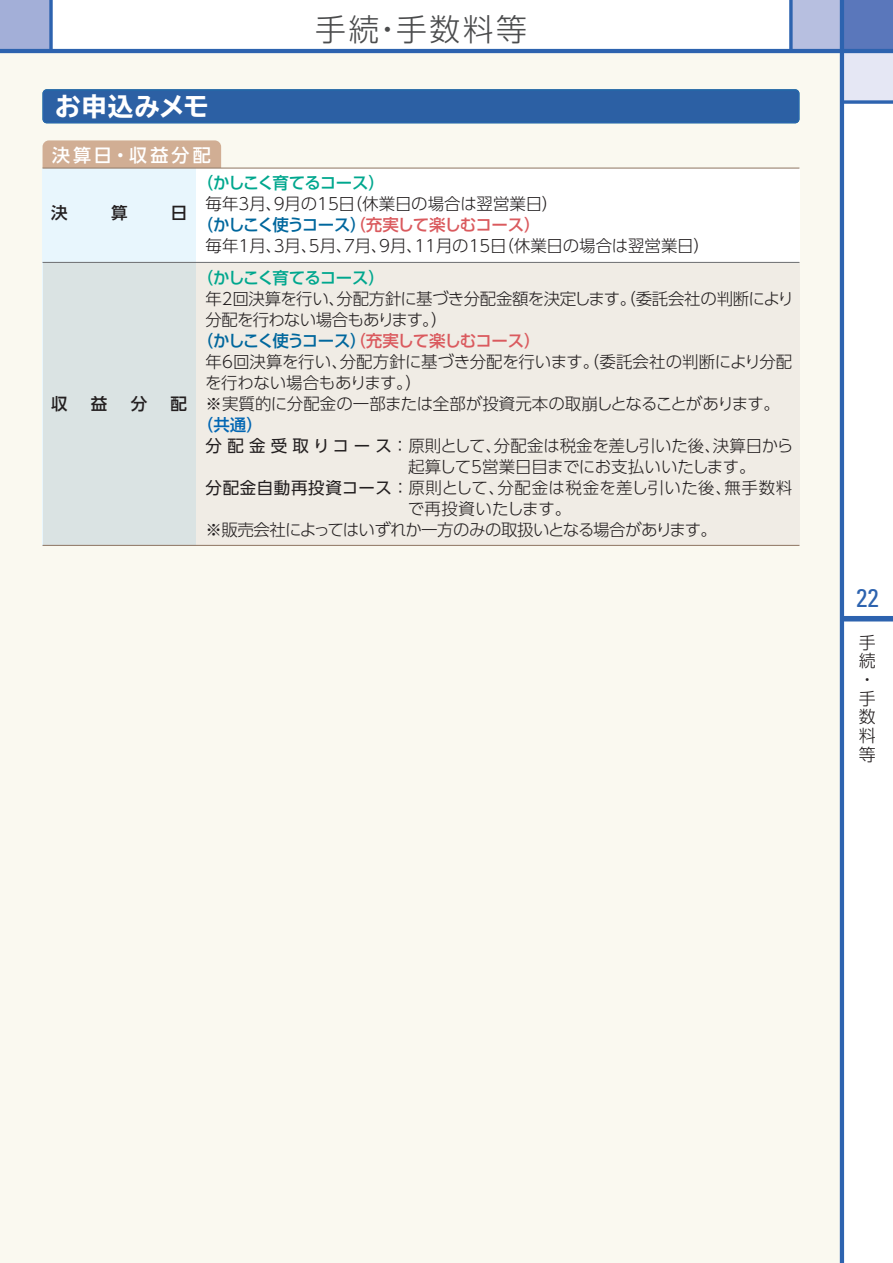
<style>
.page{position:relative;width:893px;height:1263px;background:#fff}
.page>*{position:absolute;margin:0;border:0;box-sizing:border-box;transform-origin:0 0}
.t1{font:300 30.9px "UD Shin Go Pro";letter-spacing:.08em;color:#4b4c4d}
.t2{font:700 expanded 25.5px "TBUD Go Std";letter-spacing:.025em;color:#fff}
.t3{font:condensed 25.5px "Univers";color:#2d63af}
.t4{font:500 18px "UD Shin Go Pro";letter-spacing:.17em;color:#fff}
.t5{font:300 16.95px/18.8px "UD Shin Go Pro";color:#231f20}
.t6{font:300 16.5px "UD Shin Go Pro";letter-spacing:-.02em;color:#231f20}
.t7{font:300 16.5px/21px "UD Shin Go Pro";color:#231f20}
.t8{font:300 16.5px "UD Shin Go Pro";letter-spacing:-.05em;color:#231f20}
.t9{font:300 16.5px "UD Shin Go Pro";letter-spacing:.025em;color:#231f20}
.t10{font:500 16.5px "UD Shin Go Pro";letter-spacing:-.07em;color:#00a78e}
.t11{font:500 16.5px "UD Shin Go Pro";letter-spacing:-.07em;color:#da5a5e}
.t12{font:300 16.5px "UD Shin Go Pro";letter-spacing:.01em;color:#231f20}
.t13{font:500 16.5px "UD Shin Go Pro";color:#231f20}
.t14{font:500 16.5px "UD Shin Go Pro";color:#0166b3}
.t15{font:500 16.5px "UD Shin Go Pro";color:#00679d}
.s1{font-weight:500;color:#00679d}
.s2{font-weight:500;color:#da5a5e}
.s3{color:#00679d}
.s4{font-weight:400}
</style>
<div class="page">
<div style="left:0;top:0;width:51px;height:51px;background:#a3afd8"></div>
<div style="left:842px;top:0;width:51px;height:51px;background:#5a77bb"></div>
<div style="left:842px;top:51px;width:51px;height:51px;background:#e5e7f4"></div>
<div style="left:791px;top:0;width:51px;height:51px;background:#b7bfe0"></div>
<div style="left:0;top:51px;width:842px;height:1212px;background:#faf9f0"></div>
<svg style="left:49px;top:0;width:4px;height:49px"></svg>
<div style="left:842px;top:616px;width:51px;height:5px;background:#2d63af"></div>
<hr style="left:840px;top:0;width:4px;height:1263px;background:#2d63af">
<svg style="left:844px;top:100px;width:49px;height:4px"></svg>
<svg style="left:789px;top:0;width:4px;height:49px"></svg>
<hr style="left:0;top:49px;width:893px;height:4px;background:#2d63af">
<div style="left:43px;top:89px;width:756px;height:34px;background:#2c60a4"></div>
<div style="left:43px;top:140px;width:178px;height:34px;background:#d1ae94;border-radius:6px"></div>
<div style="left:43px;top:168px;width:153px;height:377px;background:#e8f6fd"></div>
<div style="left:196px;top:168px;width:603px;height:377px;background:#fff"></div>
<div style="left:43px;top:262px;width:756px;height:283px;background:linear-gradient(to right,#e1e6e4,#f6efe6)"></div>
<hr style="left:43px;top:168px;width:756px;height:1px;background:#927b68">
<hr style="left:43px;top:262px;width:756px;height:1px;background:#6c6d70">
<hr style="left:43px;top:545px;width:756px;height:1px;background:#927b68">
<h2 class="t2" style="left:55px;top:92px;width:155px">お申込みメモ</h2>
<p class="t4" style="left:52px;top:140px;width:160px">決算日・収益分配</p>
<h1 class="t1" style="left:315px;top:4px;width:213px">手続・手数料等</h1>
<p class="t13" style="left:51px;top:199px;width:18px">決</p>
<p class="t13" style="left:111px;top:199px;width:18px">算</p>
<p class="t13" style="left:171px;top:199px;width:18px">日</p>
<p class="t13" style="left:51px;top:390px;width:18px">収</p>
<p class="t13" style="left:91px;top:390px;width:18px">益</p>
<p class="t13" style="left:131px;top:390px;width:18px">分</p>
<p class="t13" style="left:171px;top:390px;width:18px">配</p>
<p class="t10" style="left:197px;top:170px;width:189px">（かしこく育てるコース）</p>
<p class="t7" style="left:197px;top:193px;width:363px;text-indent:9px">毎年3月、9月の15日（休業日の場合は翌営業日）<span class="s1">（かしこく使うコース</span><span class="s2">（充実して楽しむコース）</span></p>
<p class="t15" style="left:350px;top:212px;width:18px">）</p>
<p class="t6" style="left:206px;top:233px;width:506px">毎年1月、3月、5月、7月、9月、11月の15日（休業日の場合は翌営業日）</p>
<p class="t10" style="left:197px;top:264px;width:189px">（かしこく育てるコース）</p>
<p class="t6" style="left:206px;top:285px;width:590px">年2回決算を行い、分配方針に基づき分配金額を決定します。（委託会社の判断により</p>
<p class="t8" style="left:206px;top:306px;width:243px">分配を行わない場合もあります。）</p>
<p class="t11" style="left:197px;top:327px;width:345px"><span class="s3">（かしこく使うコース）</span>（充実して楽しむコース）</p>
<p class="t7" style="left:206px;top:351px;width:588px">年6回決算を行い、分配方針に基づき分配を行います。（委託会社の判断により分配</p>
<p class="t6" style="left:205px;top:369px;width:218px">を行わない場合もあります。）</p>
<p class="t7" style="left:206px;top:393px;width:576px">※実質的に分配金の一部または全部が投資元本の取崩しとなることがあります。</p>
<p class="t14" style="left:197px;top:411px;width:67px">（共通）</p>
<p class="t6" style="left:206px;top:432px;width:589px"><span class="s4">分配金受取りコース</span>：原則として、分配金は税金を差し引いた後、決算日から</p>
<p class="t6" style="left:408px;top:453px;width:349px">起算して5営業日目までにお支払いいたします。</p>
<p class="t9" style="left:206px;top:474px;width:588px"><span class="s4">分配金自動再投資コース</span>：原則として、分配金は税金を差し引いた後、無手数料</p>
<p class="t12" style="left:408px;top:495px;width:165px">で再投資いたします。</p>
<p class="t8" style="left:206px;top:516px;width:513px">※販売会社によってはいずれか一方のみの取扱いとなる場合があります。</p>
<h2 class="t3" style="left:856px;top:582px;width:24px">22</h2>
<p class="t5" style="left:859px;top:632px;width:18px">手続・手数料等</p>
</div>
